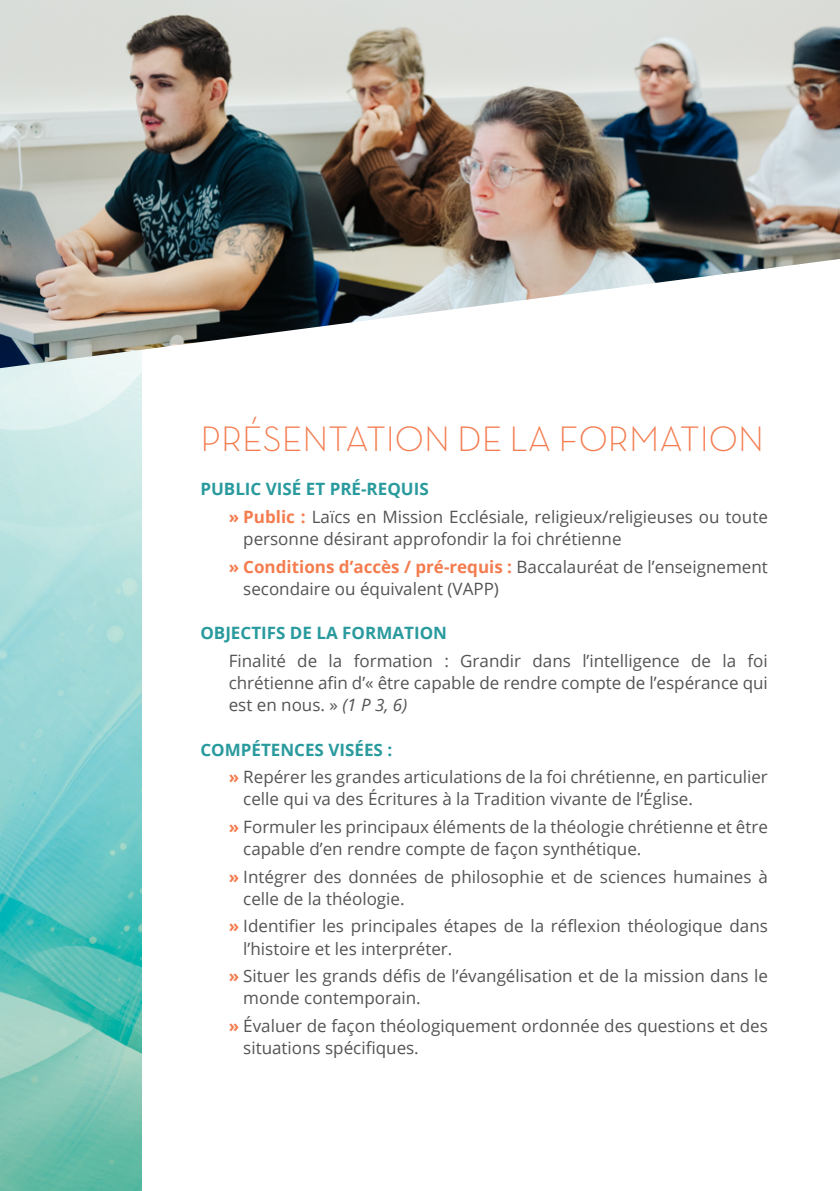
<style>
.page{position:relative;width:840px;height:1191px;background:#fff}
.page>*{position:absolute;margin:0;border:0;box-sizing:border-box;transform-origin:0 0}
.t1{font:300 36px "Neutra Text TF";color:#f47c4f}
.t2{font:17px/27.6px "Open Sans";color:#545456}
.t3{font:700 17px "Open Sans";color:#299a9d}
.s1{font-weight:700;color:#299a9d}
.s2{font-weight:700;color:#f47c4f}
.s3{font-style:italic}
</style>
<div class="page">
<img style="left:0;top:368px;width:142px;height:823px">
<img style="left:0;top:0;width:839px;height:368px">
<h1 class="t1" style="left:200px;top:416px;width:565px">PRÉSENTATION DE LA FORMATION</h1>
<p class="t2" style="left:228px;top:475px;width:540px;text-indent:-28px"><span class="s1">PUBLIC VISÉ ET PRÉ-REQUIS<br></span><span class="s2">» Public :</span> Laïcs en Mission Ecclésiale, religieux/religieuses ou toute</p>
<p class="t2" style="left:228px;top:524px;width:540px;text-indent:15px">personne désirant approfondir la foi chrétienne<br><span class="s2">» Conditions d’accès / pré-requis :</span> Baccalauréat de l’enseignement</p>
<p class="t2" style="left:243px;top:574px;width:257px">secondaire ou équivalent (VAPP)</p>
<p class="t3" style="left:200px;top:621px;width:248px">OBJECTIFS DE LA FORMATION</p>
<p class="t2" style="left:228px;top:649px;width:540px;line-height:22px;text-align:justify">Finalité de la formation : Grandir dans l’intelligence de la foi chrétienne afin d’« être capable de rendre compte de l’espérance qui est en nous. » <span class="s3">(1 P 3, 6)</span></p>
<p class="t2" style="left:228px;top:735px;width:540px;text-indent:-28px"><span class="s1">COMPÉTENCES VISÉES :<br></span><span class="s2">»</span> Repérer les grandes articulations de la foi chrétienne, en particulier</p>
<p class="t2" style="left:228px;top:785px;width:540px;text-indent:15px">celle qui va des Écritures à la Tradition vivante de l’Église.<br><span class="s2">»</span> Formuler les principaux éléments de la théologie chrétienne et être</p>
<p class="t2" style="left:228px;top:834px;width:540px;text-indent:15px">capable d’en rendre compte de façon synthétique.<br><span class="s2">»</span> Intégrer des données de philosophie et de sciences humaines à</p>
<p class="t2" style="left:228px;top:884px;width:540px;text-indent:15px">celle de la théologie.<br><span class="s2">»</span> Identifier les principales étapes de la réflexion théologique dans</p>
<p class="t2" style="left:228px;top:934px;width:540px;text-indent:15px">l’histoire et les interpréter.<br><span class="s2">»</span> Situer les grands défis de l’évangélisation et de la mission dans le</p>
<p class="t2" style="left:228px;top:983px;width:540px;text-indent:15px">monde contemporain.<br><span class="s2">»</span> Évaluer de façon théologiquement ordonnée des questions et des</p>
<p class="t2" style="left:243px;top:1033px;width:177px">situations spécifiques.</p>
</div>
